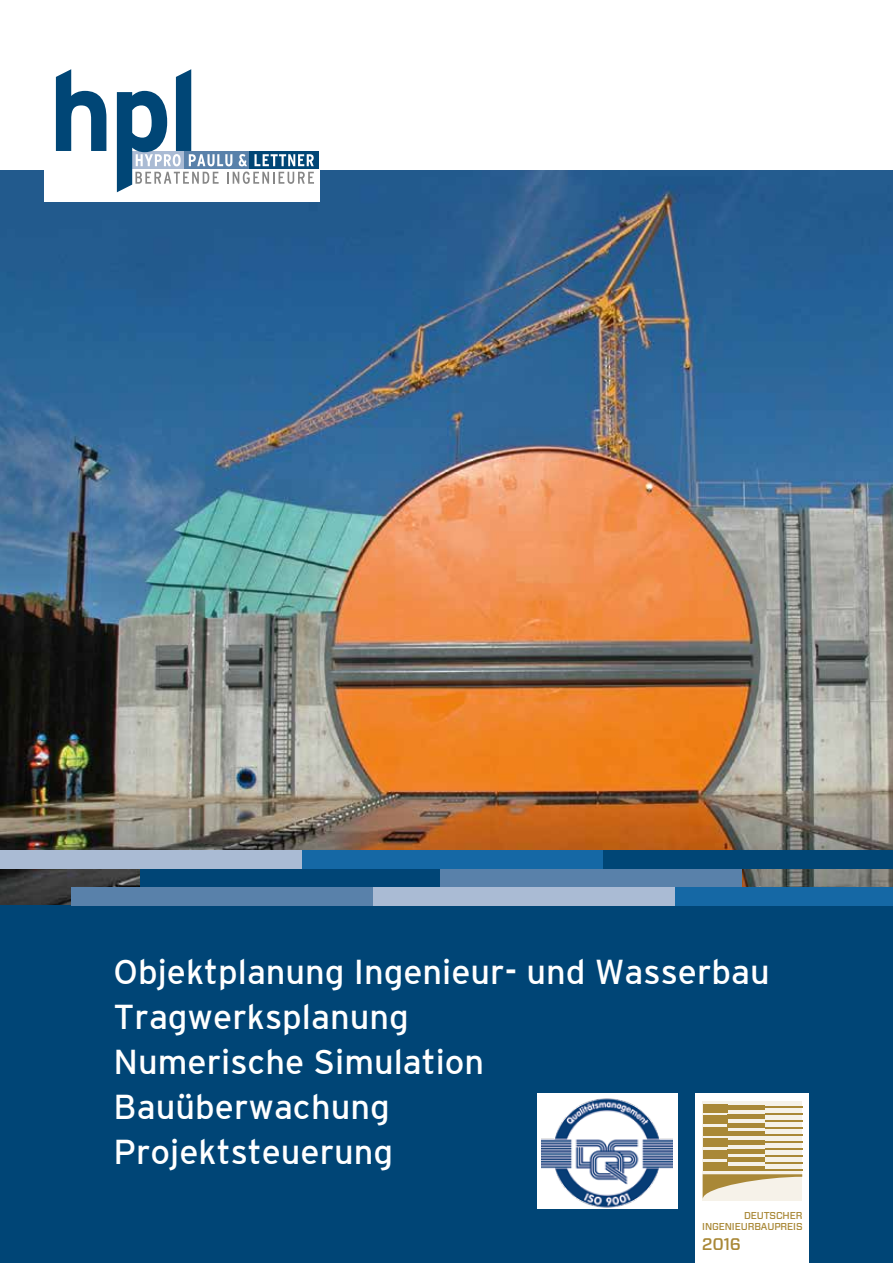
<style>
.page{position:relative;width:893px;height:1263px;background:#fff}
.page>*{position:absolute;margin:0;border:0;box-sizing:border-box;transform-origin:0 0}
.t1{font:34.5px/45px "Interstate";color:#fff}
.t2{font:500 16.8px "Forza";color:#a98837}
.t3{font:500 10.05px/11.2px "Forza";letter-spacing:-.01em;color:#a98837;text-align:right}
</style>
<div class="page">
<img style="left:0;top:170px;width:893px;height:736px">
<div style="left:0;top:906px;width:893px;height:357px;background:#004576"></div>
<div style="left:140px;top:869px;width:302px;height:18px;background:#004576"></div>
<div style="left:696px;top:1094px;width:113px;height:169px;background:#fff"></div>
<div style="left:703px;top:1101px;width:99px;height:99px;background:#f6f2e9"></div>
<svg style="left:703px;top:1174px;width:99px;height:24px"></svg>
<div style="left:703px;top:1115px;width:25px;height:9px;background:#a98837"></div>
<div style="left:703px;top:1127px;width:25px;height:9px;background:#a98837"></div>
<div style="left:703px;top:1138px;width:25px;height:9px;background:#a98837"></div>
<div style="left:703px;top:1150px;width:25px;height:9px;background:#a98837"></div>
<div style="left:703px;top:1162px;width:25px;height:8px;background:#a98837"></div>
<hr style="left:728px;top:1166px;width:37px;height:4px;background:#a98837">
<div style="left:728px;top:1157px;width:37px;height:5px;background:#a98837"></div>
<hr style="left:728px;top:1149px;width:37px;height:4px;background:#a98837">
<hr style="left:728px;top:1140px;width:37px;height:4px;background:#a98837">
<div style="left:728px;top:1131px;width:37px;height:5px;background:#a98837"></div>
<hr style="left:728px;top:1123px;width:37px;height:4px;background:#a98837">
<hr style="left:728px;top:1114px;width:37px;height:4px;background:#a98837">
<hr style="left:765px;top:1169px;width:37px;height:1px;background:#a98837">
<hr style="left:765px;top:1162px;width:37px;height:1px;background:#a98837">
<hr style="left:765px;top:1155px;width:37px;height:1px;background:#a98837">
<hr style="left:765px;top:1148px;width:37px;height:1px;background:#a98837">
<hr style="left:765px;top:1141px;width:37px;height:2px;background:#a98837">
<hr style="left:765px;top:1134px;width:37px;height:2px;background:#a98837">
<hr style="left:765px;top:1127px;width:37px;height:2px;background:#a98837">
<hr style="left:765px;top:1113px;width:37px;height:2px;background:#a98837">
<hr style="left:765px;top:1120px;width:37px;height:2px;background:#a98837">
<div style="left:703px;top:1104px;width:25px;height:8px;background:#a98837"></div>
<hr style="left:728px;top:1105px;width:37px;height:4px;background:#a98837">
<hr style="left:765px;top:1106px;width:37px;height:2px;background:#a98837">
<div style="left:44px;top:59px;width:275px;height:143px;background:#fff"></div>
<div style="left:249px;top:151px;width:70px;height:18px;background:#004676"></div>
<svg style="left:56px;top:69px;width:50px;height:82px"></svg>
<svg style="left:117px;top:69px;width:197px;height:123px"></svg>
<div style="left:537px;top:1092px;width:140px;height:116px;background:#fff"></div>
<img style="left:542px;top:1098px;width:131px;height:110px">
<div style="left:440px;top:869px;width:302px;height:18px;background:#5981aa"></div>
<div style="left:302px;top:851px;width:302px;height:18px;background:#1568a5"></div>
<div style="left:604px;top:851px;width:289px;height:18px;background:#004676"></div>
<div style="left:0;top:851px;width:302px;height:18px;background:#aabbd4"></div>
<div style="left:373px;top:887px;width:302px;height:19px;background:#aabbd4"></div>
<div style="left:71px;top:887px;width:302px;height:19px;background:#5981aa"></div>
<div style="left:675px;top:887px;width:218px;height:19px;background:#1568a5"></div>
<p class="t1" style="left:114px;top:949px;width:658px">Objektplanung Ingenieur- und Wasserbau<br>Tragwerksplanung<br>Numerische Simulation<br>Bauüberwachung<br>Projektsteuerung</p>
<p class="t3" style="left:702px;top:1210px;width:102px">DEUTSCHER<br>INGENIEURBAUPREIS</p>
<p class="t2" style="left:702px;top:1233px;width:41px">2016</p>
</div>
